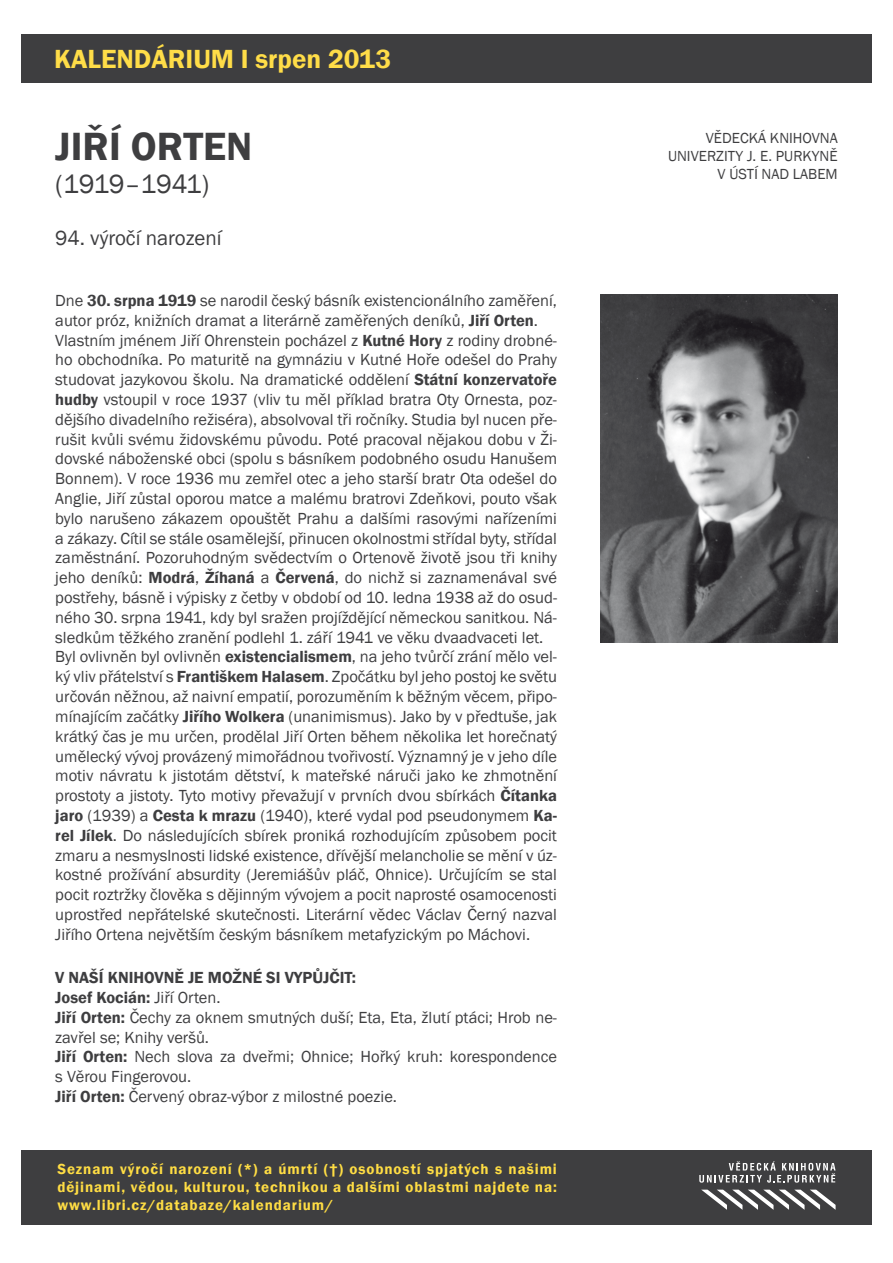
<style>
.page{position:relative;width:893px;height:1263px;background:#fff}
.page>*{position:absolute;margin:0;border:0;box-sizing:border-box;transform-origin:0 0}
.t1{font:600 40.5px "Franklin Gothic";color:#3e3e40}
.t2{font:600 27px "Franklin Gothic";color:#ffdd48}
.t3{font:27px "Franklin Gothic";letter-spacing:-.015em;color:#3e3e40}
.t4{font:21px "Franklin Gothic";color:#3e3e40}
.t5{font:16.5px/19.8px "Franklin Gothic";color:#3e3e40}
.t6{font:600 15px/18px "Franklin Gothic";letter-spacing:.06em;color:#fd4;text-align:justify}
.t7{font:15px/18px "Franklin Gothic";color:#3e3e40;text-align:right}
.s1{font-weight:600}
</style>
<div class="page">
<div style="left:21px;top:1150px;width:851px;height:74px;background:#3e3e40"></div>
<div style="left:21px;top:34px;width:851px;height:48px;background:#3e3e40"></div>
<img style="left:600px;top:294px;width:238px;height:348px">
<svg style="left:701px;top:1189px;width:135px;height:21px"></svg>
<svg style="left:699px;top:1161px;width:136px;height:21px"></svg>
<h2 class="t2" style="left:54px;top:42px;width:339px">KALENDÁRIUM I srpen 2013</h2>
<h1 class="t1" style="left:55px;top:122px;width:199px">JIŘÍ ORTEN</h1>
<h2 class="t3" style="left:55px;top:167px;width:156px">(1919–1941)</h2>
<p class="t4" style="left:55px;top:225px;width:168px">94. výročí narození</p>
<p class="t5" style="left:55px;top:291px;width:503px">Dne <span class="s1">30. srpna 1919</span> se narodil český básník existencionálního zaměření, autor próz, knižních dramat a literárně zaměřených deníků, <span class="s1">Jiří Orten</span>.<br>Vlastním jménem Jiří Ohrenstein pocházel z <span class="s1">Kutné Hory</span> z rodiny drobné&shy;ho obchodníka. Po maturitě na gymnáziu v Kutné Hoře odešel do Prahy studovat jazykovou školu. Na dramatické oddělení <span class="s1">Státní konzervatoře hudby</span> vstoupil v roce 1937 (vliv tu měl příklad bratra Oty Ornesta, poz&shy;dějšího divadelního režiséra), absolvoval tři ročníky. Studia byl nucen pře&shy;rušit kvůli svému židovskému původu. Poté pracoval nějakou dobu v Ži&shy;dovské náboženské obci (spolu s básníkem podobného osudu Hanušem Bonnem). V roce 1936 mu zemřel otec a jeho starší bratr Ota odešel do Anglie, Jiří zůstal oporou matce a malému bratrovi Zdeňkovi, pouto však bylo narušeno zákazem opouštět Prahu a dalšími rasovými nařízeními a zákazy. Cítil se stále osamělejší, přinucen okolnostmi střídal byty, střídal zaměstnání. Pozoruhodným svědectvím o Ortenově životě jsou tři knihy jeho deníků: <span class="s1">Modrá</span>, <span class="s1">Žíhaná</span> a <span class="s1">Červená</span>, do nichž si zaznamenával své postřehy, básně i výpisky z četby v období od 10. ledna 1938 až do osud&shy;ného 30. srpna 1941, kdy byl sražen projíždějící německou sanitkou. Ná&shy;sledkům těžkého zranění podlehl 1. září 1941 ve věku dvaadvaceti let.<br>Byl ovlivněn byl ovlivněn <span class="s1">existencialismem</span>, na jeho tvůrčí zrání mělo vel&shy;ký vliv přátelství s <span class="s1">Františkem Halasem</span>. Zpočátku byl jeho postoj ke světu určován něžnou, až naivní empatií, porozuměním k běžným věcem, připo&shy;mínajícím začátky <span class="s1">Jiřího Wolkera</span> (unanimismus). Jako by v předtuše, jak krátký čas je mu určen, prodělal Jiří Orten během několika let horečnatý umělecký vývoj provázený mimořádnou tvořivostí. Významný je v jeho díle motiv návratu k jistotám dětství, k mateřské náruči jako ke zhmotnění prostoty a jistoty. Tyto motivy převažují v prvních dvou sbírkách <span class="s1">Čítanka jaro</span> (1939) a <span class="s1">Cesta k mrazu</span> (1940), které vydal pod pseudonymem <span class="s1">Ka&shy;rel Jílek</span>. Do následujících sbírek proniká rozhodujícím způsobem pocit zmaru a nesmyslnosti lidské existence, dřívější melancholie se mění v úz&shy;kostné prožívání absurdity (Jeremiášův pláč, Ohnice). Určujícím se stal pocit roztržky člověka s dějinným vývojem a pocit naprosté osamocenosti uprostřed nepřátelské skutečnosti. Literární vědec Václav Černý nazval Jiřího Ortena největším českým básníkem metafyzickým po Máchovi.</p>
<p class="t5" style="left:55px;top:968px;width:503px"><span class="s1">V NAŠÍ KNIHOVNĚ JE MOŽNÉ SI VYPŮJČIT:<br>Josef Kocián:</span> Jiří Orten.<br><span class="s1">Jiří Orten:</span> Čechy za oknem smutných duší; Eta, Eta, žlutí ptáci; Hrob ne&shy;zavřel se; Knihy veršů.<br><span class="s1">Jiří Orten:</span> Nech slova za dveřmi; Ohnice; Hořký kruh: korespondence s Věrou Fingerovou.<br><span class="s1">Jiří Orten:</span> Červený obraz-výbor z milostné poezie.</p>
<p class="t6" style="left:57px;top:1160px;width:501px">Seznam výročí narození (*) a úmrtí (†) osobností spjatých s našimi dějinami, vědou, kulturou, technikou a dalšími oblastmi najdete na: www.libri.cz/databaze/kalendarium/</p>
<p class="t7" style="left:668px;top:129px;width:171px">VĚDECKÁ KNIHOVNA<br>UNIVERZITY J. E. PURKYNĚ<br>V ÚSTÍ NAD LABEM</p>
</div>
